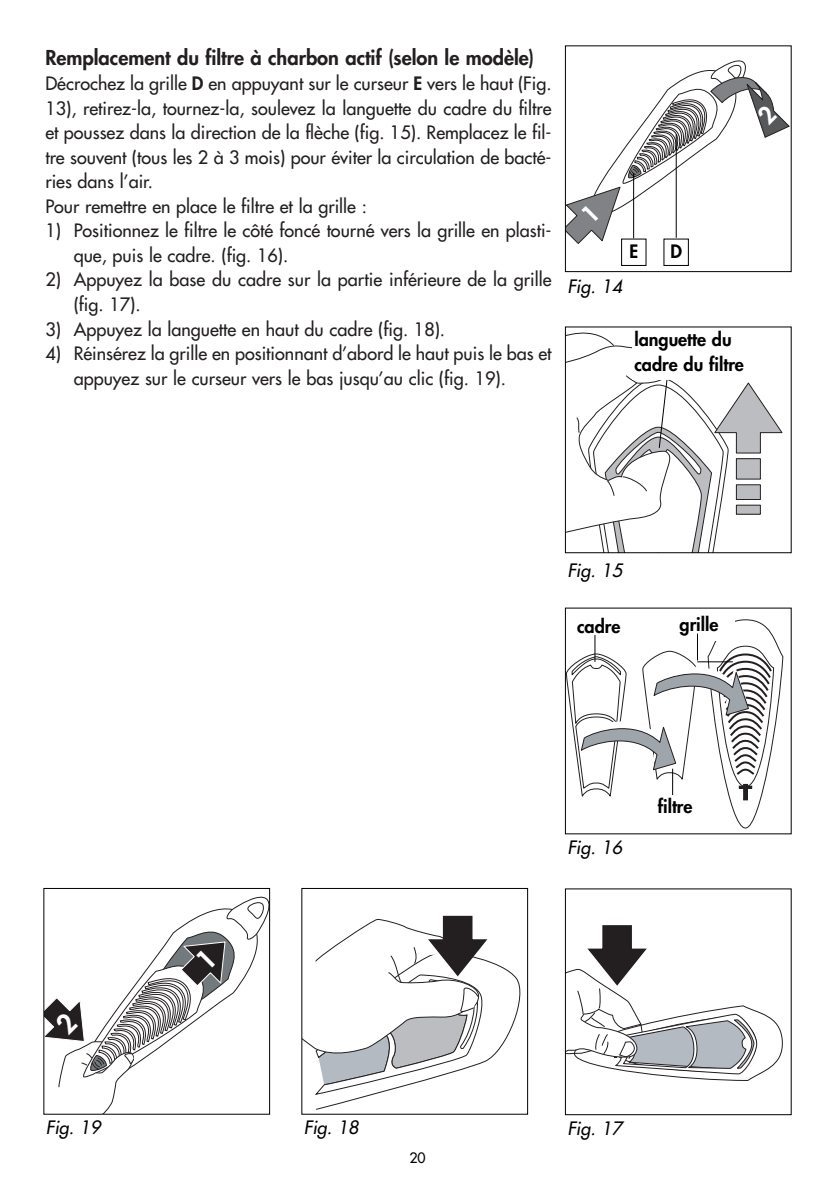
<style>
.page{position:relative;width:838px;height:1190px;background:#fff}
.page>*{position:absolute;margin:0;border:0;box-sizing:border-box;transform-origin:0 0}
.t1{font:800 20px "Futura";color:#231f20}
.t2{font:18px/24.6px "Futura";color:#231f20}
.t3{font:800 18px/24.6px "Futura";color:#000}
.t4{font:italic 18px "Futura";color:#000}
.t5{font:14px "Futura";color:#000}
.s1{font-weight:800}
</style>
<div class="page">
<div style="left:565px;top:45px;width:227px;height:227px;border:1px solid #000"></div>
<div style="left:565px;top:326px;width:227px;height:227px;border:1px solid #000"></div>
<svg style="left:567px;top:925px;width:216px;height:156px"></svg>
<div style="left:565px;top:888px;width:227px;height:227px;border:1px solid #000"></div>
<div style="left:621px;top:239px;width:26px;height:27px;border:1px solid #000"></div>
<div style="left:663px;top:239px;width:26px;height:27px;border:1px solid #000"></div>
<svg style="left:566px;top:333px;width:216px;height:219px"></svg>
<div style="left:632px;top:329px;width:137px;height:51px;background:#fff"></div>
<div style="left:43px;top:888px;width:227px;height:227px;border:1px solid #000"></div>
<svg style="left:303px;top:916px;width:218px;height:194px"></svg>
<div style="left:301px;top:888px;width:227px;height:227px;border:1px solid #000"></div>
<svg style="left:566px;top:619px;width:217px;height:210px"></svg>
<hr style="left:697px;top:661px;width:36px;height:1px;background:#000">
<svg style="left:566px;top:60px;width:224px;height:184px"></svg>
<svg style="left:44px;top:897px;width:225px;height:217px"></svg>
<p class="t1" style="left:45px;top:48px;width:490px">Remplacement du filtre à charbon actif (selon le modèle)</p>
<p class="t2" style="left:45px;top:73px;width:508px">Décrochez la grille <span class="s1">D</span> en appuyant sur le curseur <span class="s1">E</span> vers le haut (Fig.<br>13), retirez-la, tournez-la, soulevez la languette du cadre du filtre et poussez dans la direction de la flèche (fig. 15). Remplacez le fil&shy;tre souvent (tous les 2 à 3 mois) pour éviter la circulation de bacté&shy;ries dans l’air.<br>Pour remettre en place le filtre et la grille :</p>
<p class="t2" style="left:74px;top:220px;width:479px;text-indent:-28px">1) Positionnez le filtre le côté foncé tourné vers la grille en plasti&shy;que, puis le cadre. (fig. 16).</p>
<p class="t2" style="left:74px;top:269px;width:479px;text-indent:-28px">2) Appuyez la base du cadre sur la partie inférieure de la grille (fig. 17).</p>
<p class="t2" style="left:45px;top:318px;width:401px">3) Appuyez la languette en haut du cadre (fig. 18).</p>
<p class="t2" style="left:74px;top:342px;width:479px;text-indent:-28px">4) Réinsérez la grille en positionnant d’abord le haut puis le bas et appuyez sur le curseur vers le bas jusqu’au clic (fig. 19).</p>
<p class="t3" style="left:629px;top:240px;width:10px">E</p>
<p class="t3" style="left:670px;top:240px;width:13px">D</p>
<p class="t4" style="left:567px;top:277px;width:56px">Fig. 14</p>
<p class="t3" style="left:634px;top:329px;width:111px">languette du cadre du filtre</p>
<p class="t4" style="left:567px;top:561px;width:56px">Fig. 15</p>
<p class="t3" style="left:577px;top:615px;width:45px">cadre</p>
<p class="t3" style="left:680px;top:614px;width:40px">grille</p>
<p class="t4" style="left:567px;top:838px;width:56px">Fig. 16</p>
<p class="t3" style="left:658px;top:795px;width:36px">filtre</p>
<p class="t4" style="left:46px;top:1119px;width:56px">Fig. 19</p>
<p class="t4" style="left:304px;top:1119px;width:56px">Fig. 18</p>
<p class="t5" style="left:409px;top:1151px;width:18px">20</p>
<p class="t4" style="left:567px;top:1119px;width:56px">Fig. 17</p>
</div>
